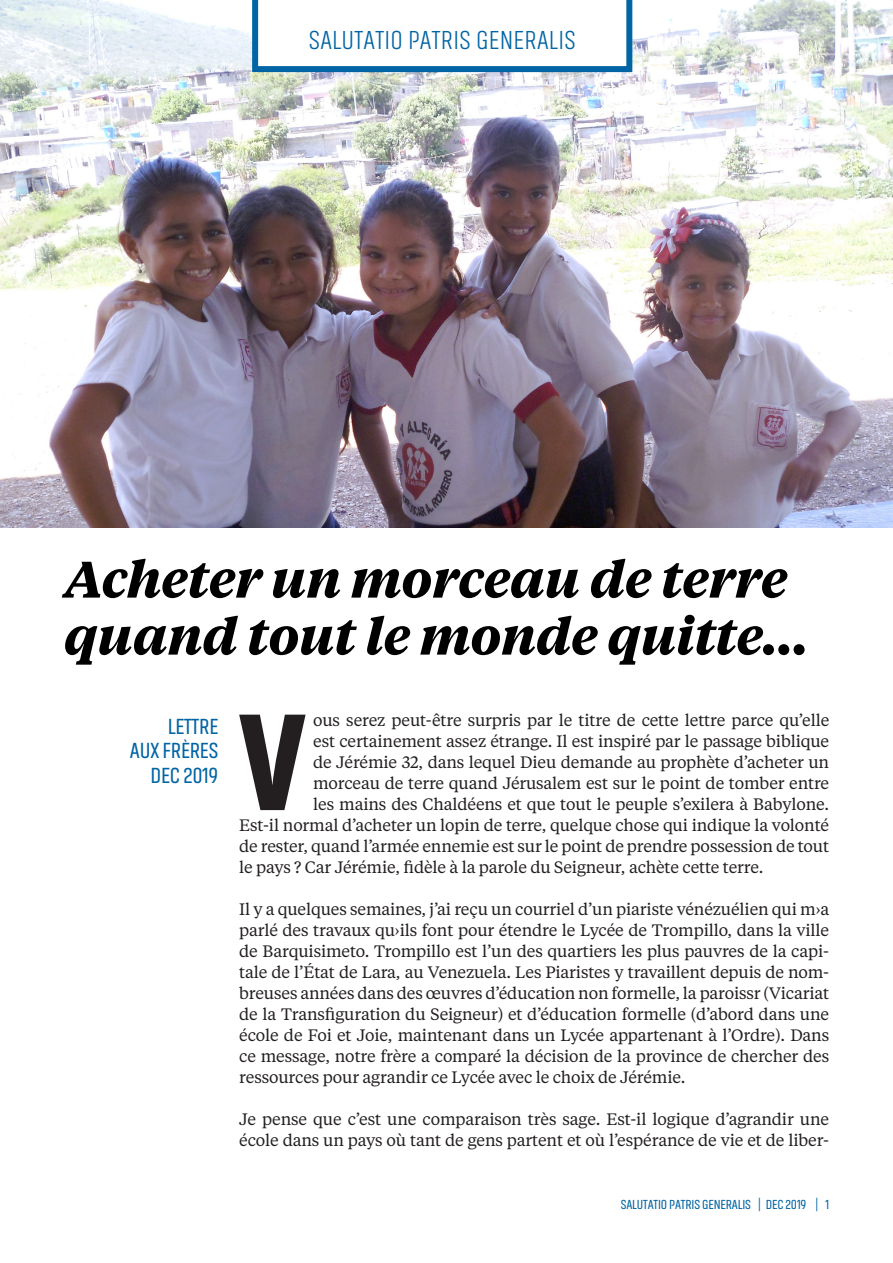
<style>
.page{position:relative;width:893px;height:1263px;background:#fff}
.page>*{position:absolute;margin:0;border:0;box-sizing:border-box;transform-origin:0 0}
.NORMAL_CON_CAPITULAR{font:900 137.7px "Akhand";color:#231f20}
.titulo{font:italic 700 51px/57px "Tiempos Text";letter-spacing:-.01em;color:#000}
.t1{font:300 27px "Akhand";letter-spacing:.01em;color:#0164a4}
.ladillo{font:22.5px/24px "Akhand";letter-spacing:-.01em;color:#0164a4;text-align:right}
.NORMAL_CON_CAPITULAR-2{font:16.5px/21px "Tiempos Text";letter-spacing:-.01em;color:#231f20;text-align:justify}
.t2{font:13.5px "Akhand";letter-spacing:-.01em;color:#0164a4}
</style>
<div class="page">
<img style="left:0;top:0;width:893px;height:527px">
<svg style="left:252px;top:0;width:380px;height:72px"></svg>
<p class="t1" style="left:309px;top:26px;width:268px">SALUTATIO PATRIS GENERALIS</p>
<p class="titulo" style="left:64px;top:548px;width:746px">Acheter un morceau de terre quand tout le monde quitte...</p>
<p class="ladillo" style="left:130px;top:714px;width:90px">LETTRE<br>AUX FRÈRES</p>
<p class="ladillo" style="left:150px;top:763px;width:69px">DEC 2019</p>
<p class="NORMAL_CON_CAPITULAR" style="left:238px;top:687px;width:69px">V</p>
<p class="NORMAL_CON_CAPITULAR-2" style="left:313px;top:709px;width:518px">ous serez peut-être surpris par le titre de cette lettre parce qu’elle</p>
<p class="NORMAL_CON_CAPITULAR-2" style="left:313px;top:730px;width:518px">est certainement assez étrange. Il est inspiré par le passage biblique</p>
<p class="NORMAL_CON_CAPITULAR-2" style="left:313px;top:751px;width:518px">de Jérémie 32, dans lequel Dieu demande au prophète d’acheter un</p>
<p class="NORMAL_CON_CAPITULAR-2" style="left:313px;top:772px;width:518px">morceau de terre quand Jérusalem est sur le point de tomber entre</p>
<p class="NORMAL_CON_CAPITULAR-2" style="left:313px;top:793px;width:517px">les mains des Chaldéens et que tout le peuple s’exilera à Babylone.</p>
<p class="NORMAL_CON_CAPITULAR-2" style="left:239px;top:814px;width:591px">Est-il normal d’acheter un lopin de terre, quelque chose qui indique la volonté</p>
<p class="NORMAL_CON_CAPITULAR-2" style="left:239px;top:835px;width:591px">de rester, quand l’armée ennemie est sur le point de prendre possession de tout</p>
<p class="NORMAL_CON_CAPITULAR-2" style="left:239px;top:856px;width:526px">le pays ? Car Jérémie, fidèle à la parole du Seigneur, achète cette terre.</p>
<p class="NORMAL_CON_CAPITULAR-2" style="left:239px;top:898px;width:592px">Il y a quelques semaines, j’ai reçu un courriel d’un piariste vénézuélien qui m›a parlé des travaux qu›ils font pour étendre le Lycée de Trompillo, dans la ville de Barquisimeto. Trompillo est l’un des quartiers les plus pauvres de la capi&shy;tale de l’État de Lara, au Venezuela. Les Piaristes y travaillent depuis de nom&shy;breuses années dans des œuvres d’éducation non formelle, la paroissr (Vicariat de la Transfiguration du Seigneur) et d’éducation formelle (d’abord dans une école de Foi et Joie, maintenant dans un Lycée appartenant à l’Ordre). Dans ce message, notre frère a comparé la décision de la province de chercher des ressources pour agrandir ce Lycée avec le choix de Jérémie.</p>
<p class="NORMAL_CON_CAPITULAR-2" style="left:239px;top:1108px;width:592px">Je pense que c’est une comparaison très sage. Est-il logique d’agrandir une école dans un pays où tant de gens partent et où l’espérance de vie et de liber-</p>
<p class="t2" style="left:621px;top:1197px;width:210px">SALUTATIO PATRIS GENERALIS | DEC 2019 | 1</p>
</div>
